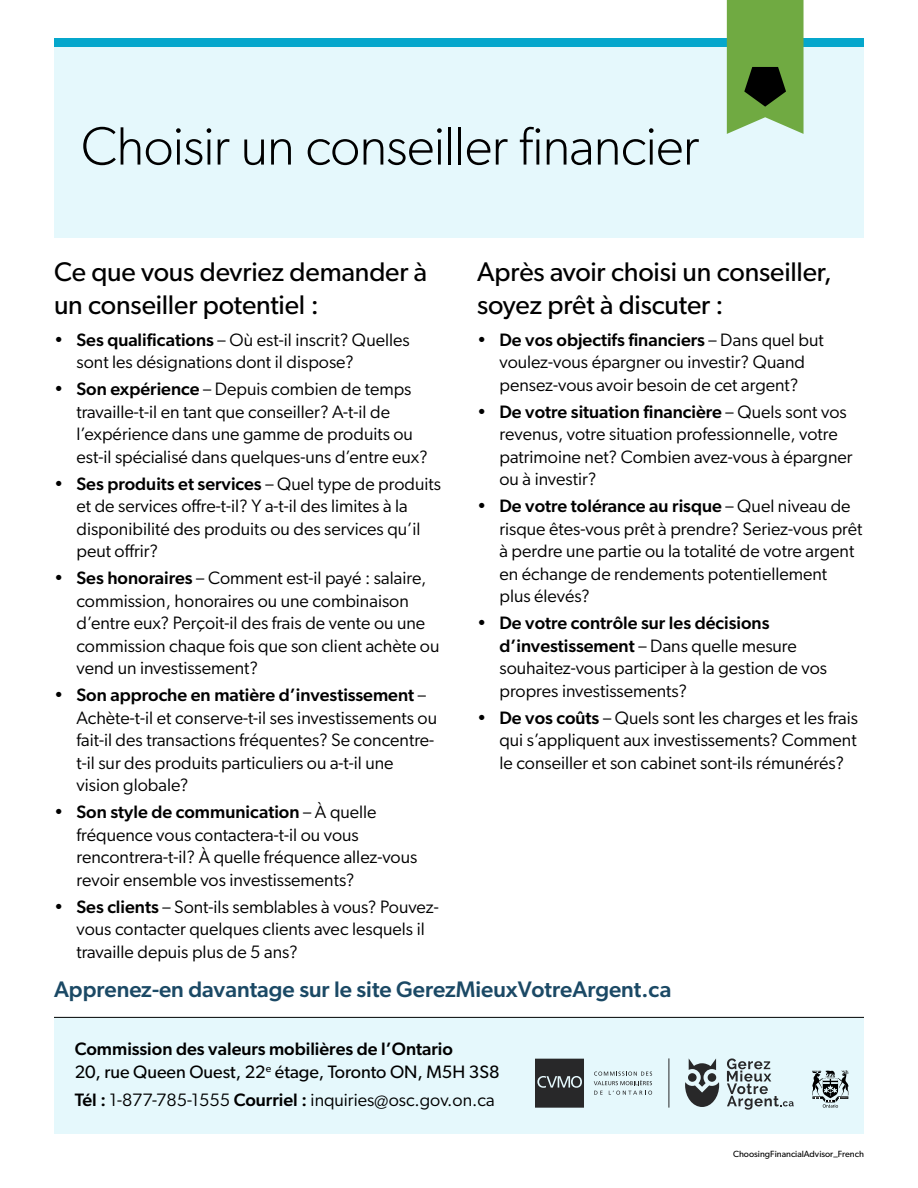
<style>
.page{position:relative;width:918px;height:1188px;background:#fff}
.page>*{position:absolute;margin:0;border:0;box-sizing:border-box;transform-origin:0 0}
.t1{font:300 54px "Gibson";letter-spacing:-.015em;color:#000}
.t2{font:27px/33px "Gibson";letter-spacing:-.005em;color:#000}
.t3{font:500 22.5px "Gibson";color:#1b4965}
.t4{font:18px/22.5px "Gibson";color:#000}
.t5{font:500 18px/22.5px "Gibson";color:#000}
.t6{font:9px "Gibson";color:#000}
.s1{font-weight:500}
.s2{font-weight:400}
</style>
<div class="page">
<div style="left:54px;top:1017px;width:810px;height:117px;background:#e5f8fc"></div>
<svg style="left:685px;top:1058px;width:34px;height:49px"></svg>
<svg style="left:727px;top:1058px;width:67px;height:52px"></svg>
<svg style="left:594px;top:1072px;width:58px;height:13px"></svg>
<svg style="left:594px;top:1091px;width:9px;height:4px"></svg>
<svg style="left:609px;top:1091px;width:43px;height:4px"></svg>
<svg style="left:535px;top:1059px;width:49px;height:49px;background:#38393b"></svg>
<hr style="left:669px;top:1058px;width:1px;height:50px;background:#282829">
<hr style="left:54px;top:1017px;width:810px;height:1px;background:#000">
<svg style="left:812px;top:1070px;width:37px;height:38px"></svg>
<div style="left:54px;top:47px;width:810px;height:191px;background:#e5f8fc"></div>
<div style="left:54px;top:38px;width:810px;height:9px;background:#05a7cc"></div>
<svg style="left:727px;top:0;width:77px;height:134px;background:#6b9c47"></svg>
<h1 class="t1" style="left:81px;top:113px;width:620px">Choisir un conseiller financier</h1>
<h2 class="t2" style="left:54px;top:255px;width:375px">Ce que vous devriez demander à un conseiller potentiel :</h2>
<p class="t4" style="left:76px;top:328px;width:335px;text-indent:-22px">• <span class="s1">Ses qualifications</span> – Où est-il inscrit? Quelles sont les désignations dont il dispose?</p>
<p class="t4" style="left:76px;top:378px;width:353px;text-indent:-22px">• <span class="s1">Son expérience</span> – Depuis combien de temps travaille-t-il en tant que conseiller? A-t-il de l’expérience dans une gamme de produits ou est-il spécialisé dans quelques-uns d’entre eux?</p>
<p class="t4" style="left:76px;top:472px;width:366px;text-indent:-22px">• <span class="s1">Ses produits et services</span> – Quel type de produits et de services offre-t-il? Y a-t-il des limites à la disponibilité des produits ou des services qu’il peut offrir?</p>
<p class="t4" style="left:76px;top:567px;width:364px;text-indent:-22px">• <span class="s1">Ses honoraires</span> – Comment est-il payé : salaire, commission, honoraires ou une combinaison d’entre eux? Perçoit-il des frais de vente ou une commission chaque fois que son client achète ou vend un investissement?</p>
<p class="t4" style="left:76px;top:684px;width:362px;text-indent:-22px">• <span class="s1">Son approche en matière d’investissement</span> – Achète-t-il et conserve-t-il ses investissements ou fait-il des transactions fréquentes? Se concentre&shy;t-il sur des produits particuliers ou a-t-il une vision globale?</p>
<p class="t4" style="left:76px;top:801px;width:342px;text-indent:-22px">• <span class="s1">Son style de communication</span> – À quelle fréquence vous contactera-t-il ou vous rencontrera-t-il? À quelle fréquence allez-vous revoir ensemble vos investissements?</p>
<p class="t4" style="left:76px;top:895px;width:364px;text-indent:-22px">• <span class="s1">Ses clients</span> – Sont-ils semblables à vous? Pouvez&shy;vous contacter quelques clients avec lesquels il travaille depuis plus de 5 ans?</p>
<h2 class="t2" style="left:477px;top:255px;width:356px">Après avoir choisi un conseiller, soyez prêt à discuter :</h2>
<p class="t4" style="left:477px;top:328px;width:348px;text-align:center">• <span class="s1">De vos objectifs financiers</span> – Dans quel but voulez-vous épargner ou investir? Quand pensez-vous avoir besoin de cet argent?</p>
<p class="t4" style="left:500px;top:400px;width:355px;text-indent:-22px">• <span class="s1">De votre situation financière</span> – Quels sont vos revenus, votre situation professionnelle, votre patrimoine net? Combien avez-vous à épargner ou à investir?</p>
<p class="t4" style="left:500px;top:495px;width:365px;text-indent:-22px">• <span class="s1">De votre tolérance au risque</span> – Quel niveau de risque êtes-vous prêt à prendre? Seriez-vous prêt à perdre une partie ou la totalité de votre argent en échange de rendements potentiellement plus élevés?</p>
<p class="t4" style="left:500px;top:612px;width:329px;text-indent:-22px">• <span class="s1">De votre contrôle sur les décisions d’investissement</span> – Dans quelle mesure souhaitez-vous participer à la gestion de vos propres investissements?</p>
<p class="t4" style="left:500px;top:706px;width:360px;text-align:justify;text-indent:-22px">• <span class="s1">De vos coûts</span> – Quels sont les charges et les frais qui s’appliquent aux investissements? Comment le conseiller et son cabinet sont-ils rémunérés?</p>
<p class="t3" style="left:54px;top:976px;width:619px">Apprenez-en davantage sur le site GerezMieuxVotreArgent.ca</p>
<p class="t5" style="left:75px;top:1037px;width:426px">Commission des valeurs mobilières de l’Ontario<br><span class="s2">20, rue Queen Ouest, 22</span><sup>e</sup> <span class="s2">étage, Toronto ON, M5H 3S8</span></p>
<p class="t4" style="left:75px;top:1088px;width:422px"><span class="s1">Tél :</span> 1-877-785-1555 <span class="s1">Courriel :</span> inquiries@osc.gov.on.ca</p>
<p class="t6" style="left:733px;top:1149px;width:132px">ChoosingFinancialAdvisor_French</p>
</div>
